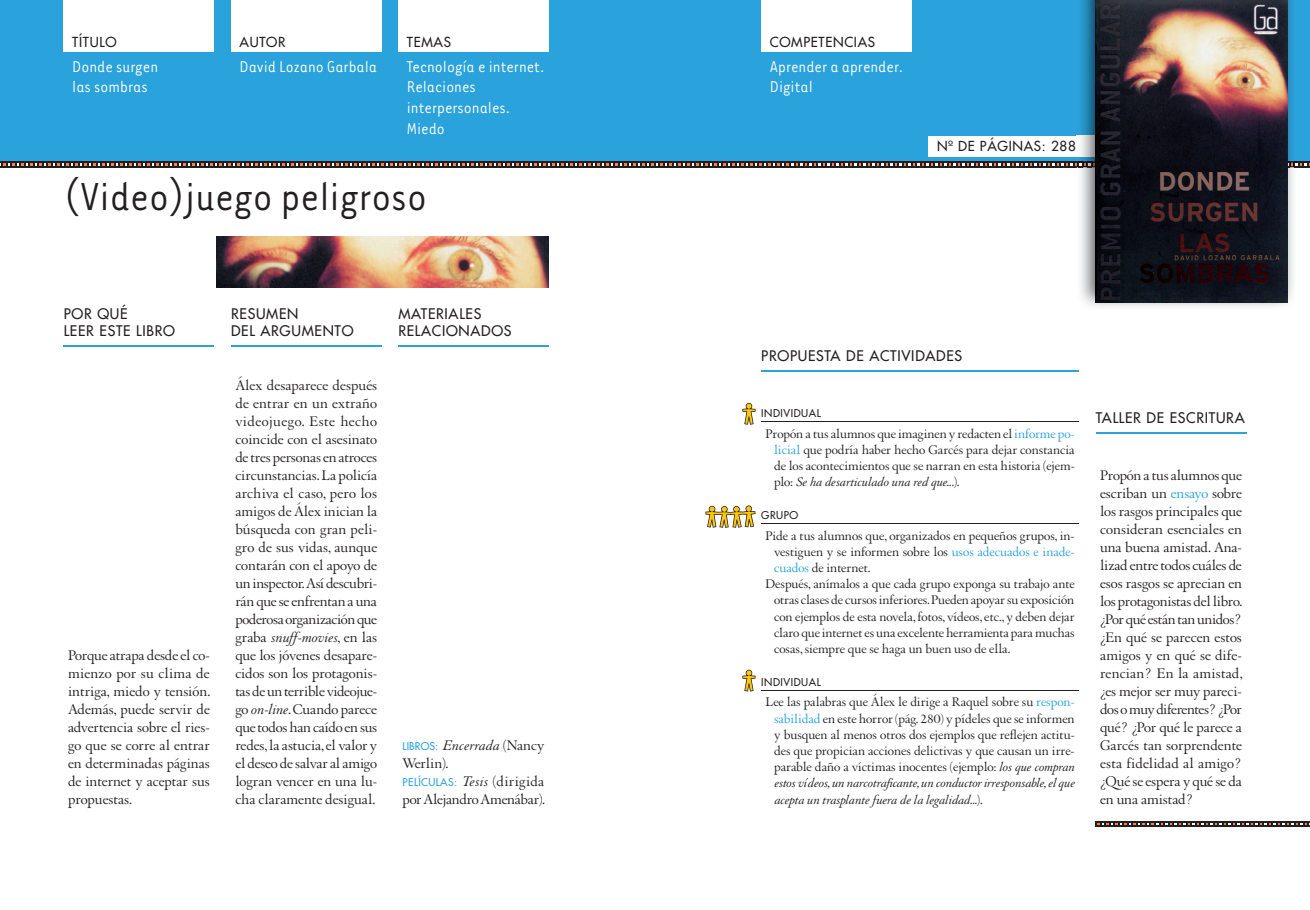
<style>
.page{position:relative;width:1310px;height:910px;background:#fff}
.page>*{position:absolute;margin:0;border:0;box-sizing:border-box;transform-origin:0 0}
.t1{font:45px "Tarzana Narrow";color:#231f20}
.t2{font:18px/20.7px "Tarzana Narrow";color:#fff}
.t3{font:15px/18px "Augereau";color:#231f20;text-align:justify}
.t4{font:15px "Augereau";letter-spacing:-.02em;color:#231f20}
.t5{font:14.25px/17.1px "Futura";letter-spacing:.05em;color:#231f20}
.t6{font:13.5px/16.2px "Augereau";color:#231f20;text-align:justify}
.t7{font:13.5px "Futura";letter-spacing:.05em;color:#231f20}
.t8{font:10.5px "Futura";letter-spacing:.05em;color:#231f20}
.t9{font:10.5px "Futura";letter-spacing:.035em;color:#2aa2db}
.s1{font-style:italic}
.s2{font-family:"Futura";font-size:10.5px;color:#2aa2db}
.s3{font-family:"Augereau";font-style:italic;font-size:15px;color:#231f20}
.s4{font-family:"Augereau";font-size:15px;color:#231f20}
.s5{color:#2aa2db}
</style>
<div class="page">
<div style="left:0;top:0;width:1310px;height:165px;background:#2aa2db"></div>
<svg style="left:1096px;top:821px;width:214px;height:6px"></svg>
<img style="left:217px;top:236px;width:332px;height:52px">
<div style="left:398px;top:0;width:151px;height:51px;background:#fff"></div>
<div style="left:231px;top:0;width:150px;height:51px;background:#fff"></div>
<div style="left:64px;top:0;width:150px;height:51px;background:#fff"></div>
<svg style="left:742px;top:403px;width:13px;height:22px"></svg>
<svg style="left:742px;top:670px;width:13px;height:22px"></svg>
<svg style="left:705px;top:505px;width:50px;height:23px"></svg>
<div style="left:761px;top:0;width:150px;height:51px;background:#fff"></div>
<div style="left:928px;top:136px;width:178px;height:20px;background:#fff"></div>
<img style="left:1081px;top:168px;width:212px;height:139px">
<img style="left:1077px;top:0;width:219px;height:162px">
<svg style="left:0;top:162px;width:1310px;height:6px"></svg>
<img style="left:1077px;top:136px;width:19px;height:20px">
<img style="left:1096px;top:0;width:191px;height:303px">
<hr style="left:761px;top:370px;width:318px;height:1px;background:#2aa2db">
<hr style="left:398px;top:345px;width:151px;height:1px;background:#2aa2db">
<hr style="left:231px;top:345px;width:150px;height:1px;background:#2aa2db">
<hr style="left:64px;top:345px;width:150px;height:1px;background:#2aa2db">
<hr style="left:761px;top:421px;width:318px;height:1px;background:#231f20">
<hr style="left:761px;top:523px;width:318px;height:1px;background:#231f20">
<hr style="left:761px;top:690px;width:318px;height:1px;background:#231f20">
<hr style="left:1096px;top:432px;width:150px;height:1px;background:#2aa2db">
<p class="t7" style="left:72px;top:33px;width:46px">TÍTULO</p>
<p class="t7" style="left:240px;top:33px;width:58px">AUTORA</p>
<p class="t7" style="left:407px;top:33px;width:46px">TEMAS</p>
<p class="t7" style="left:770px;top:33px;width:107px">COMPETENCIAS</p>
<p class="t2" style="left:72px;top:55px;width:87px">Donde surgen las sombras</p>
<p class="t2" style="left:240px;top:55px;width:139px">David Lozano Garbala</p>
<p class="t2" style="left:407px;top:55px;width:139px">Tecnología e internet.<br>Relaciones interpersonales.<br>Miedo</p>
<h1 class="t1" style="left:64px;top:169px;width:365px">(Video)juego peligroso</h1>
<p class="t2" style="left:770px;top:55px;width:135px">Aprender a aprender.<br>Digital</p>
<p class="t7" style="left:937px;top:137px;width:140px">Nº DE PÁGINAS: 288</p>
<p class="t5" style="left:64px;top:305px;width:113px">POR QUÉ<br>LEER ESTE LIBRO</p>
<p class="t3" style="left:68px;top:646px;width:144px">Porque atrapa desde el co&shy;mienzo por su clima de intriga, miedo y tensión.<br>Además, puede servir de advertencia sobre el ries&shy;go que se corre al entrar en determinadas páginas de internet y aceptar sus propuestas.</p>
<p class="t5" style="left:231px;top:305px;width:124px">RESUMEN<br>DEL ARGUMENTO</p>
<p class="t3" style="left:235px;top:376px;width:143px">Álex desaparece después de entrar en un extraño videojuego. Este hecho coincide con el asesinato de tres personas en atroces circunstancias. La policía archiva el caso, pero los amigos de Álex inician la búsqueda con gran peli&shy;gro de sus vidas, aunque contarán con el apoyo de un inspector. Así descubri&shy;rán que se enfrentan a una poderosa organización que graba <span class="s1">snuff-movies</span>, en las que los jóvenes desapare&shy;cidos son los protagonis&shy;tas de un terrible videojue&shy;go <span class="s1">on-line</span>. Cuando parece que todos han caído en sus redes, la astucia, el valor y el deseo de salvar al amigo logran vencer en una lu&shy;cha claramente desigual.</p>
<p class="t5" style="left:398px;top:305px;width:115px">MATERIALES<br>RELACIONADOS</p>
<p class="t3" style="left:403px;top:736px;width:143px"><span class="s2">LIBROS:</span> <span class="s1">Encerrada</span> (Nancy<br>Werlin).</p>
<p class="t9" style="left:403px;top:775px;width:143px">PELÍCULAS: <span class="s3">Tesis</span> <span class="s4">(dirigida</span></p>
<p class="t4" style="left:403px;top:790px;width:144px">por Alejandro Amenábar).</p>
<p class="t5" style="left:761px;top:348px;width:202px">PROPUESTA DE ACTIVIDADES</p>
<p class="t8" style="left:761px;top:406px;width:61px">INDIVIDUAL</p>
<p class="t6" style="left:774px;top:425px;width:302px;text-indent:-9px">Propón a tus alumnos que imaginen y redacten el <span class="s5">informe po&shy;licial</span> que podría haber hecho Garcés para dejar constancia de los acontecimientos que se narran en esta historia (ejem&shy;plo: <span class="s1">Se ha desarticulado una red que...</span>).</p>
<p class="t8" style="left:761px;top:508px;width:38px">GRUPO</p>
<p class="t6" style="left:765px;top:527px;width:310px">Pide a tus alumnos que, organizados en pequeños grupos, in-</p>
<p class="t6" style="left:774px;top:543px;width:302px">vestiguen y se informen sobre los <span class="s5">usos adecuados e inade-</span></p>
<p class="t6" style="left:774px;top:560px;width:98px"><span class="s5">cuados</span> de internet.</p>
<p class="t6" style="left:765px;top:576px;width:310px">Después, anímalos a que cada grupo exponga su trabajo ante</p>
<p class="t6" style="left:774px;top:592px;width:302px">otras clases de cursos inferiores. Pueden apoyar su exposición</p>
<p class="t6" style="left:774px;top:608px;width:302px">con ejemplos de esta novela, fotos, vídeos, etc., y deben dejar</p>
<p class="t6" style="left:774px;top:624px;width:302px">claro que internet es una excelente herramienta para muchas</p>
<p class="t6" style="left:774px;top:641px;width:238px">cosas, siempre que se haga un buen uso de ella.</p>
<p class="t8" style="left:761px;top:675px;width:61px">INDIVIDUAL</p>
<p class="t6" style="left:774px;top:694px;width:302px;text-indent:-8px">Lee las palabras que Álex le dirige a Raquel sobre su <span class="s5">respon&shy;sabilidad</span> en este horror (pág. 280) y pídeles que se informen y busquen al menos otros dos ejemplos que reflejen actitu&shy;des que propician acciones delictivas y que causan un irre&shy;parable daño a víctimas inocentes (ejemplo: <span class="s1">los que compran estos vídeos, un narcotraficante, un conductor irresponsable, el que acepta un trasplante fuera de la legalidad...</span>).</p>
<p class="t5" style="left:1096px;top:409px;width:150px">TALLER DE ESCRITURA</p>
<p class="t3" style="left:1100px;top:466px;width:144px">Propón a tus alumnos que escriban un <span class="s5">ensayo</span> sobre los rasgos principales que consideran esenciales en una buena amistad. Ana&shy;lizad entre todos cuáles de esos rasgos se aprecian en los protagonistas del libro. ¿Por qué están tan unidos? ¿En qué se parecen estos amigos y en qué se dife&shy;rencian? En la amistad, ¿es mejor ser muy pareci&shy;dos o muy diferentes? ¿Por qué? ¿Por qué le parece a Garcés tan sorprendente esta fidelidad al amigo? ¿Qué se espera y qué se da en una amistad?</p>
</div>
